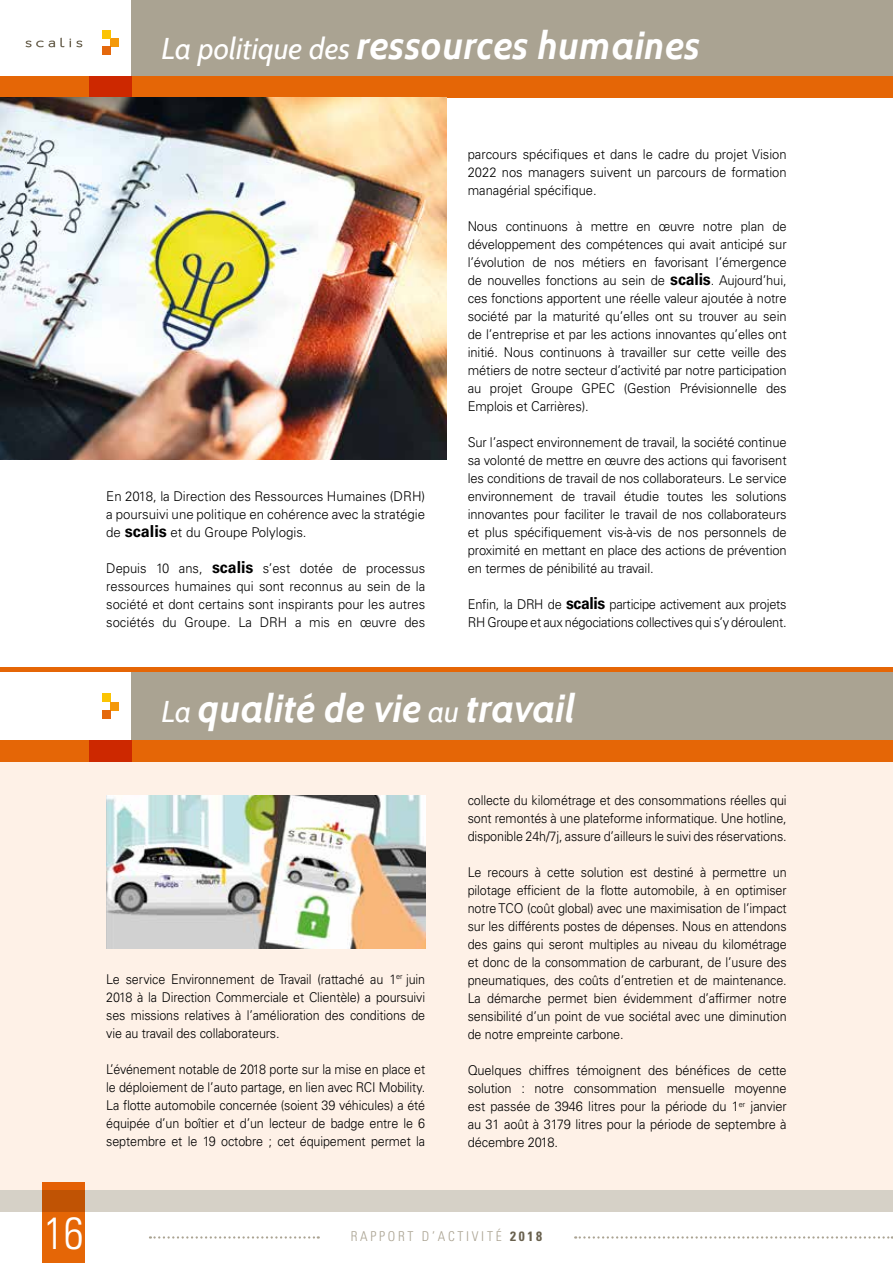
<style>
.page{position:relative;width:893px;height:1263px;background:#fff}
.page>*{position:absolute;margin:0;border:0;box-sizing:border-box;transform-origin:0 0}
.t1{font:300 condensed 45px "Univers LT Std";color:#fff}
.t2{font:italic 700 39px "Cabin";color:#fff}
.t3{font:300 13.5px/18px "Univers LT Std";letter-spacing:-.01em;color:#000;text-align:justify;scale:.96 1}
.t4{font:300 13.5px/18px "Univers LT Std";letter-spacing:-.01em;color:#000;text-align:justify;scale:.93 1}
.t5{font:300 13.5px/18px "Univers LT Std";letter-spacing:-.01em;color:#000;scale:.95 1}
.t6{font:300 13.5px/18px "Univers LT Std";letter-spacing:-.01em;color:#000;text-align:justify}
.t7{font:300 condensed 13.5px "Univers LT Std";letter-spacing:.2em;color:#aaa392}
.s1{font-weight:400;font-size:30px}
.s2{font-weight:700;font-size:16.5px}
.s3{font-weight:700;color:#69614e}
</style>
<div class="page">
<div style="left:0;top:761px;width:893px;height:430px;background:#fef1e7"></div>
<svg style="left:575px;top:1236px;width:318px;height:2px"></svg>
<svg style="left:150px;top:1236px;width:169px;height:2px"></svg>
<div style="left:0;top:1191px;width:893px;height:21px;background:#d6d1c7"></div>
<svg style="left:43px;top:1182px;width:42px;height:81px;background:#da6005"></svg>
<div style="left:132px;top:0;width:761px;height:77px;background:#aaa392"></div>
<div style="left:111px;top:38px;width:8px;height:9px;background:#f4990a"></div>
<div style="left:103px;top:30px;width:8px;height:8px;background:#fbc403"></div>
<div style="left:103px;top:47px;width:8px;height:8px;background:#e4680d"></div>
<svg style="left:26px;top:38px;width:56px;height:10px"></svg>
<div style="left:0;top:77px;width:893px;height:21px;background:#e56606"></div>
<div style="left:89px;top:77px;width:43px;height:21px;background:#cd2800"></div>
<img style="left:106px;top:795px;width:319px;height:153px">
<div style="left:132px;top:672px;width:761px;height:68px;background:#aaa392"></div>
<div style="left:111px;top:702px;width:8px;height:8px;background:#f4990a"></div>
<div style="left:103px;top:693px;width:8px;height:9px;background:#fbc403"></div>
<div style="left:103px;top:710px;width:8px;height:8px;background:#e4680d"></div>
<div style="left:0;top:740px;width:893px;height:21px;background:#e56606"></div>
<div style="left:89px;top:740px;width:43px;height:21px;background:#cd2800"></div>
<hr style="left:0;top:668px;width:893px;height:4px;background:#e56606">
<img style="left:0;top:98px;width:446px;height:361px">
<h2 class="t2" style="left:162px;top:22px;width:540px"><span class="s1">La politique des</span> ressources humaines</h2>
<p class="t6" style="left:106px;top:487px;width:320px">En 2018, la Direction des Ressources Humaines (DRH) a poursuivi une politique en cohérence avec la stratégie de <span class="s2">scalis</span> et du Groupe Polylogis.</p>
<p class="t3" style="left:106px;top:559px;width:334px">Depuis 10 ans, <span class="s2">scalis</span> s’est dotée de processus ressources humaines qui sont reconnus au sein de la société et dont certains sont inspirants pour les autres sociétés du Groupe. La DRH a mis en œuvre des</p>
<p class="t3" style="left:468px;top:145px;width:334px">parcours spécifiques et dans le cadre du projet Vision 2022 nos managers suivent un parcours de formation managérial spécifique.</p>
<p class="t3" style="left:468px;top:217px;width:334px">Nous continuons à mettre en œuvre notre plan de développement des compétences qui avait anticipé sur l’évolution de nos métiers en favorisant l’émergence de nouvelles fonctions au sein de <span class="s2">scalis</span>. Aujourd’hui, ces fonctions apportent une réelle valeur ajoutée à notre société par la maturité qu’elles ont su trouver au sein de l’entreprise et par les actions innovantes qu’elles ont initié. Nous continuons à travailler sur cette veille des métiers de notre secteur d’activité par notre participation au projet Groupe GPEC (Gestion Prévisionnelle des Emplois et Carrières).</p>
<p class="t3" style="left:468px;top:433px;width:334px">Sur l’aspect environnement de travail, la société continue sa volonté de mettre en œuvre des actions qui favorisent les conditions de travail de nos collaborateurs. Le service environnement de travail étudie toutes les solutions innovantes pour faciliter le travail de nos collaborateurs et plus spécifiquement vis-à-vis de nos personnels de proximité en mettant en place des actions de prévention en termes de pénibilité au travail.</p>
<p class="t5" style="left:468px;top:595px;width:337px">Enfin, la DRH de <span class="s2">scalis</span> participe activement aux projets<br>RH Groupe et aux négociations collectives qui s’y déroulent.</p>
<h2 class="t2" style="left:162px;top:685px;width:415px"><span class="s1">La</span> qualité de vie <span class="s1">au</span> travail</h2>
<p class="t4" style="left:106px;top:970px;width:344px">Le service Environnement de Travail (rattaché au 1<sup>er</sup> juin 2018 à la Direction Commerciale et Clientèle) a poursuivi ses missions relatives à l’amélioration des conditions de vie au travail des collaborateurs.</p>
<p class="t4" style="left:106px;top:1060px;width:344px">L’événement notable de 2018 porte sur la mise en place et le déploiement de l’auto partage, en lien avec RCI Mobility.<br>La flotte automobile concernée (soient 39 véhicules) a été équipée d’un boîtier et d’un lecteur de badge entre le 6 septembre et le 19 octobre ; cet équipement permet la</p>
<p class="t4" style="left:468px;top:791px;width:344px">collecte du kilométrage et des consommations réelles qui sont remontés à une plateforme informatique. Une hotline, disponible 24h/7j, assure d’ailleurs le suivi des réservations.</p>
<p class="t4" style="left:468px;top:863px;width:344px">Le recours à cette solution est destiné à permettre un pilotage efficient de la flotte automobile, à en optimiser notre TCO (coût global) avec une maximisation de l’impact sur les différents postes de dépenses. Nous en attendons des gains qui seront multiples au niveau du kilométrage et donc de la consommation de carburant, de l’usure des pneumatiques, des coûts d’entretien et de maintenance.<br>La démarche permet bien évidemment d’affirmer notre sensibilité d’un point de vue sociétal avec une diminution de notre empreinte carbone.</p>
<p class="t5" style="left:468px;top:1061px;width:337px;text-align:justify">Quelques chiffres témoignent des bénéfices de cette solution : notre consommation mensuelle moyenne est passée de 3946 litres pour la période du 1<sup>er</sup> janvier au 31 août à 3179 litres pour la période de septembre à décembre 2018.</p>
<h1 class="t1" style="left:44px;top:1206px;width:41px">16</h1>
<p class="t7" style="left:351px;top:1228px;width:193px">RAPPORT D’ACTIVITÉ <span class="s3">2018</span></p>
</div>
